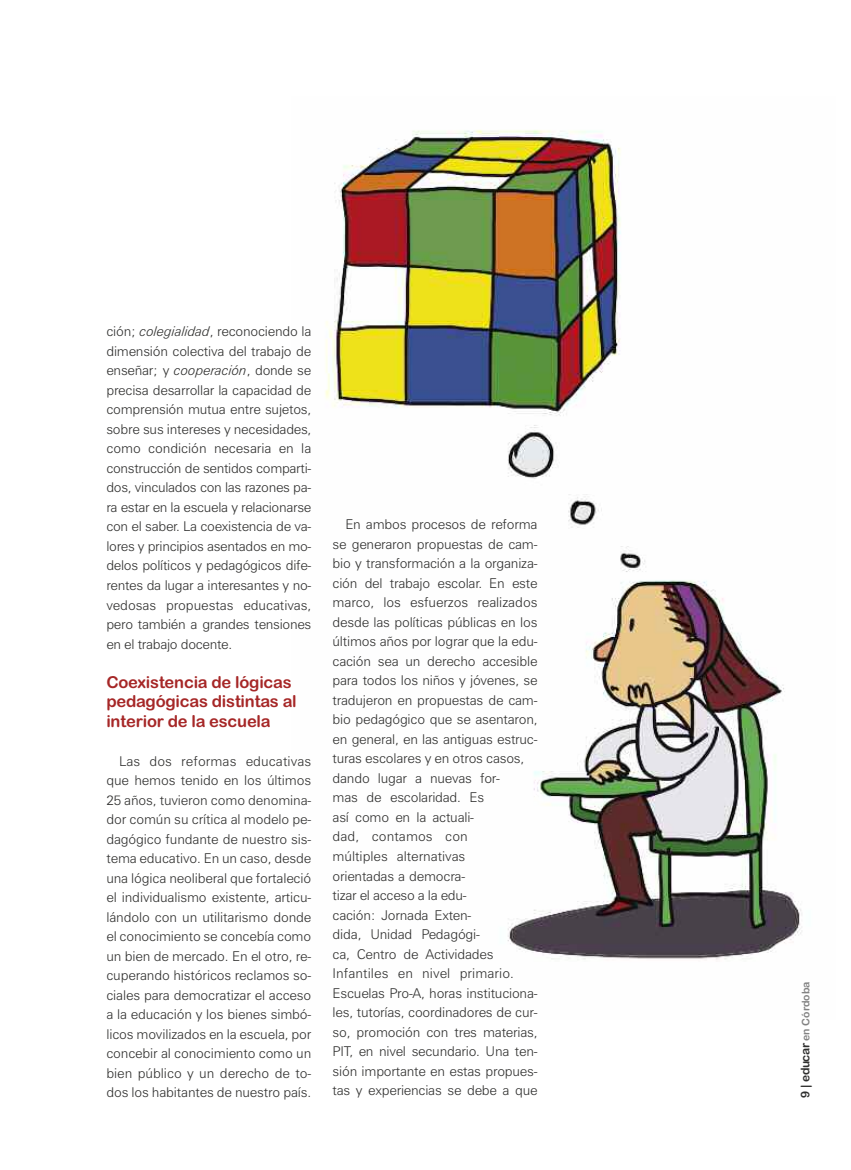
<style>
.page{position:relative;width:851px;height:1170px;background:#fff}
.page>*{position:absolute;margin:0;border:0;box-sizing:border-box;transform-origin:0 0}
.t1{font:16.5px/19.5px "Arial Rounded MT Bold";letter-spacing:-.01em;color:#a62727}
.t2{font:300 13.5px/19.5px "Zurich BT";letter-spacing:-.015em;color:#2f2f2e;text-align:justify}
.t3{font:10.5px "Arial Rounded MT Bold";color:#828282}
.s1{font-style:italic}
.s2{font-size:12px;color:#2f2f2e}
</style>
<div class="page">
<img style="left:325px;top:130px;width:477px;height:830px">
<p class="t2" style="left:106px;top:322px;width:206px">ción; <span class="s1">colegialidad</span>, reconociendo la dimensión colectiva del trabajo de enseñar; y <span class="s1">cooperación</span>, donde se precisa desarrollar la capacidad de comprensión mutua entre sujetos, sobre sus intereses y necesidades, como condición necesaria en la construcción de sentidos comparti&shy;dos, vinculados con las razones pa&shy;ra estar en la escuela y relacionarse con el saber. La coexistencia de va&shy;lores y principios asentados en mo&shy;delos políticos y pedagógicos dife&shy;rentes da lugar a interesantes y no&shy;vedosas propuestas educativas, pero también a grandes tensiones en el trabajo docente.</p>
<p class="t1" style="left:106px;top:672px;width:192px">Coexistencia de lógicas pedagógicas distintas al interior de la escuela</p>
<p class="t2" style="left:106px;top:751px;width:206px;text-indent:13px">Las dos reformas educativas que hemos tenido en los últimos 25 años, tuvieron como denomina&shy;dor común su crítica al modelo pe&shy;dagógico fundante de nuestro sis&shy;tema educativo. En un caso, desde una lógica neoliberal que fortaleció el individualismo existente, articu&shy;lándolo con un utilitarismo donde el conocimiento se concebía como un bien de mercado. En el otro, re&shy;cuperando históricos reclamos so&shy;ciales para democratizar el acceso a la educación y los bienes simbó&shy;licos movilizados en la escuela, por concebir al conocimiento como un bien público y un derecho de to&shy;dos los habitantes de nuestro país.</p>
<p class="t2" style="left:332px;top:515px;width:206px;text-align:left;text-indent:13px">En ambos procesos de reforma se generaron propuestas de cam&shy;bio y transformación a la organiza&shy;ción del trabajo escolar. En este marco, los esfuerzos realizados desde las políticas públicas en los últimos años por lograr que la edu&shy;cación sea un derecho accesible para todos los niños y jóvenes, se tradujeron en propuestas de cam&shy;bio pedagógico que se asentaron, en general, en las antiguas estruc&shy;turas escolares y en otros casos, dando lugar a nuevas for-<br>mas de escolaridad. Es<br>así como en la actuali-<br>dad, contamos con<br>múltiples alternativas<br>orientadas a democra-<br>tizar el acceso a la edu-<br>cación: Jornada Exten-<br>dida, Unidad Pedagógi-<br>ca, Centro de Actividades<br>Infantiles en nivel primario.<br>Escuelas Pro-A, horas instituciona&shy;les, tutorías, coordinadores de cur&shy;so, promoción con tres materias,<br>PIT, en nivel secundario. Una ten&shy;sión importante en estas propues&shy;tas y experiencias se debe a que</p>
<p class="t3" style="left:799px;top:1098px;width:118px;rotate:-90deg"><span class="s2">9 | educar</span> en Córdoba</p>
</div>
